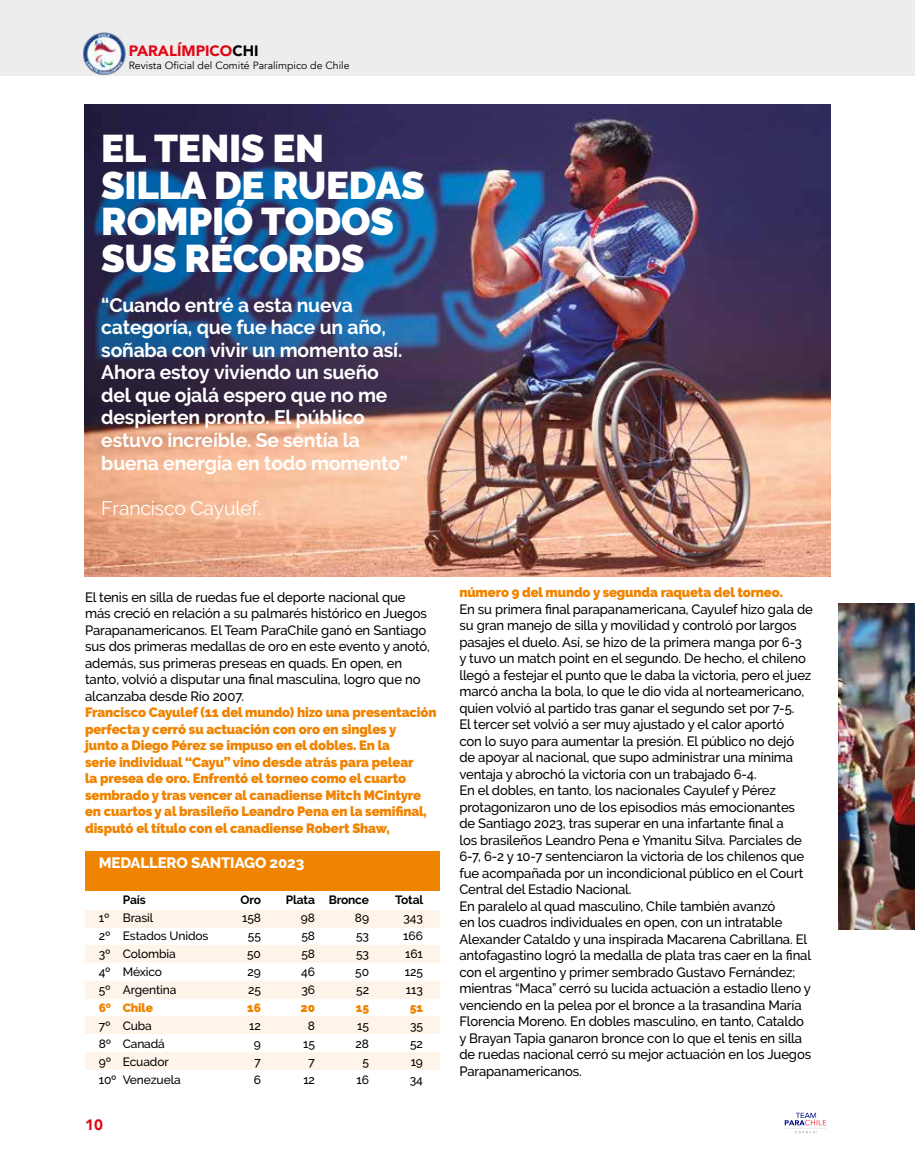
<style>
.page{position:relative;width:915px;height:1170px;background:#fff}
.page>*{position:absolute;margin:0;border:0;box-sizing:border-box;transform-origin:0 0}
.t1{font:900 38.4px/36.8px "Raleway";letter-spacing:-.01em;color:#fff}
.t2{font:700 19.5px/22.5px "Raleway";letter-spacing:-.01em;color:#fff}
.t3{font:19.5px "Raleway";letter-spacing:-.01em;color:#fff}
.t4{font:800 15px "Raleway";letter-spacing:-.01em;color:#fff}
.t5{font:900 15px "Avenir";color:#e30613}
.t6{font:500 13.5px/16.5px "Raleway";letter-spacing:-.01em;color:#000}
.t7{font:900 13.5px/16.5px "Raleway";letter-spacing:-.01em;color:#f08300}
.t8{font:500 12px "Raleway";letter-spacing:-.01em;color:#000}
.t9{font:700 12px "Raleway";letter-spacing:-.01em;color:#000}
.t10{font:900 12px "Raleway";letter-spacing:-.01em;color:#f08300}
.t11{font:10.5px "Avenir";color:#000}
.s1{color:#000}
</style>
<div class="page">
<div style="left:0;top:0;width:914px;height:76px;background:#ededed"></div>
<img style="left:83px;top:32px;width:43px;height:44px">
<img style="left:784px;top:1112px;width:43px;height:22px">
<img style="left:85px;top:105px;width:744px;height:472px">
<div style="left:85px;top:909px;width:355px;height:18px;background:#fff4e9"></div>
<div style="left:85px;top:944px;width:355px;height:18px;background:#fff4e9"></div>
<div style="left:85px;top:981px;width:355px;height:17px;background:#fff4e9"></div>
<div style="left:85px;top:1016px;width:355px;height:17px;background:#fff4e9"></div>
<div style="left:85px;top:851px;width:355px;height:39px;background:#f08300"></div>
<div style="left:85px;top:1052px;width:355px;height:17px;background:#fff4e9"></div>
<img style="left:838px;top:603px;width:76px;height:326px">
<p class="t5" style="left:129px;top:38px;width:131px">PARALÍMPICO<span class="s1">CHI</span></p>
<p class="t11" style="left:129px;top:59px;width:222px">Revista Oficial del Comité Paralímpico de Chile</p>
<h1 class="t1" style="left:101px;top:130px;width:325px">EL TENIS EN<br>SILLA DE RUEDAS<br>ROMPIÓ TODOS<br>SUS RÉCORDS</h1>
<p class="t2" style="left:101px;top:294px;width:308px">“Cuando entré a esta nueva categoría, que fue hace un año, soñaba con vivir un momento así.<br>Ahora estoy viviendo un sueño del que ojalá espero que no me despierten pronto. El público estuvo increíble. Se sentía la buena energía en todo momento”</p>
<h2 class="t3" style="left:101px;top:496px;width:162px">Francisco Cayulef.</h2>
<p class="t6" style="left:85px;top:588px;width:346px">El tenis en silla de ruedas fue el deporte nacional que más creció en relación a su palmarés histórico en Juegos Parapanamericanos. El Team ParaChile ganó en Santiago sus dos primeras medallas de oro en este evento y anotó, además, sus primeras preseas en quads. En open, en tanto, volvió a disputar una final masculina, logro que no alcanzaba desde Río 2007.</p>
<p class="t7" style="left:85px;top:704px;width:353px">Francisco Cayulef (11 del mundo) hizo una presentación perfecta y cerró su actuación con oro en singles y<br>junto a Diego Pérez se impuso en el dobles. En la<br>serie individual “Cayu” vino desde atrás para pelear<br>la presea de oro. Enfrentó el torneo como el cuarto sembrado y tras vencer al canadiense Mitch MCintyre en cuartos y al brasileño Leandro Pena en la semifinal, disputó el título con el canadiense Robert Shaw,</p>
<p class="t4" style="left:99px;top:853px;width:207px">MEDALLERO SANTIAGO 2023</p>
<p class="t9" style="left:123px;top:892px;width:24px">País</p>
<p class="t9" style="left:240px;top:892px;width:22px">Oro</p>
<p class="t9" style="left:286px;top:892px;width:85px">Plata Bronce</p>
<p class="t9" style="left:395px;top:892px;width:30px">Total</p>
<p class="t8" style="left:99px;top:910px;width:56px">1º Brasil</p>
<p class="t8" style="left:242px;top:910px;width:20px">158</p>
<p class="t8" style="left:301px;top:910px;width:16px">98</p>
<p class="t8" style="left:355px;top:910px;width:16px">89</p>
<p class="t8" style="left:403px;top:910px;width:21px">343</p>
<p class="t8" style="left:99px;top:928px;width:111px">2º Estados Unidos</p>
<p class="t8" style="left:248px;top:928px;width:15px">55</p>
<p class="t8" style="left:301px;top:928px;width:15px">58</p>
<p class="t8" style="left:356px;top:928px;width:14px">53</p>
<p class="t8" style="left:403px;top:928px;width:21px">166</p>
<p class="t8" style="left:99px;top:946px;width:79px">3º Colombia</p>
<p class="t8" style="left:247px;top:946px;width:15px">50</p>
<p class="t8" style="left:301px;top:946px;width:15px">58</p>
<p class="t8" style="left:356px;top:946px;width:14px">53</p>
<p class="t8" style="left:405px;top:946px;width:19px">161</p>
<p class="t8" style="left:99px;top:964px;width:65px">4º México</p>
<p class="t8" style="left:247px;top:964px;width:15px">29</p>
<p class="t8" style="left:301px;top:964px;width:15px">46</p>
<p class="t8" style="left:355px;top:964px;width:15px">50</p>
<p class="t8" style="left:404px;top:964px;width:20px">125</p>
<p class="t8" style="left:99px;top:982px;width:79px">5º Argentina</p>
<p class="t8" style="left:248px;top:982px;width:14px">25</p>
<p class="t8" style="left:301px;top:982px;width:15px">36</p>
<p class="t8" style="left:356px;top:982px;width:14px">52</p>
<p class="t8" style="left:406px;top:982px;width:19px">113</p>
<p class="t10" style="left:99px;top:1000px;width:56px">6º Chile</p>
<p class="t10" style="left:247px;top:1000px;width:15px">16</p>
<p class="t10" style="left:300px;top:1000px;width:16px">20</p>
<p class="t10" style="left:356px;top:1000px;width:15px">15</p>
<p class="t10" style="left:409px;top:1000px;width:15px">51</p>
<p class="t8" style="left:99px;top:1018px;width:55px">7º Cuba</p>
<p class="t8" style="left:249px;top:1018px;width:13px">12</p>
<p class="t8" style="left:308px;top:1018px;width:9px">8</p>
<p class="t8" style="left:357px;top:1018px;width:13px">15</p>
<p class="t8" style="left:410px;top:1018px;width:14px">35</p>
<p class="t8" style="left:99px;top:1036px;width:68px">8º Canadá</p>
<p class="t8" style="left:254px;top:1036px;width:9px">9</p>
<p class="t8" style="left:303px;top:1036px;width:13px">15</p>
<p class="t8" style="left:355px;top:1036px;width:15px">28</p>
<p class="t8" style="left:410px;top:1036px;width:14px">52</p>
<p class="t8" style="left:99px;top:1054px;width:71px">9º Ecuador</p>
<p class="t8" style="left:254px;top:1054px;width:8px">7</p>
<p class="t8" style="left:308px;top:1054px;width:8px">7</p>
<p class="t8" style="left:362px;top:1054px;width:8px">5</p>
<p class="t8" style="left:410px;top:1054px;width:14px">19</p>
<p class="t8" style="left:99px;top:1072px;width:83px">10º Venezuela</p>
<p class="t8" style="left:253px;top:1072px;width:9px">6</p>
<p class="t8" style="left:303px;top:1072px;width:13px">12</p>
<p class="t8" style="left:356px;top:1072px;width:14px">16</p>
<p class="t8" style="left:410px;top:1072px;width:15px">34</p>
<p class="t5" style="left:85px;top:1111px;width:19px">10</p>
<p class="t7" style="left:459px;top:584px;width:325px">número 9 del mundo y segunda raqueta del torneo.</p>
<p class="t6" style="left:459px;top:600px;width:355px">En su primera final parapanamericana, Cayulef hizo gala de su gran manejo de silla y movilidad y controló por largos pasajes el duelo. Así, se hizo de la primera manga por 6-3<br>y tuvo un match point en el segundo. De hecho, el chileno llegó a festejar el punto que le daba la victoria, pero el juez marcó ancha la bola, lo que le dio vida al norteamericano, quien volvió al partido tras ganar el segundo set por 7-5.<br>El tercer set volvió a ser muy ajustado y el calor aportó<br>con lo suyo para aumentar la presión. El público no dejó de apoyar al nacional, que supo administrar una mínima ventaja y abrochó la victoria con un trabajado 6-4.<br>En el dobles, en tanto, los nacionales Cayulef y Pérez protagonizaron uno de los episodios más emocionantes de Santiago 2023, tras superar en una infartante final a<br>los brasileños Leandro Pena e Ymanitu Silva. Parciales de 6-7, 6-2 y 10-7 sentenciaron la victoria de los chilenos que fue acompañada por un incondicional público en el Court Central del Estadio Nacional.<br>En paralelo al quad masculino, Chile también avanzó<br>en los cuadros individuales en open, con un intratable Alexander Cataldo y una inspirada Macarena Cabrillana. El antofagastino logró la medalla de plata tras caer en la final con el argentino y primer sembrado Gustavo Fernández; mientras “Maca” cerró su lucida actuación a estadio lleno y venciendo en la pelea por el bronce a la trasandina María Florencia Moreno. En dobles masculino, en tanto, Cataldo y Brayan Tapia ganaron bronce con lo que el tenis en silla de ruedas nacional cerró su mejor actuación en los Juegos Parapanamericanos.</p>
</div>
